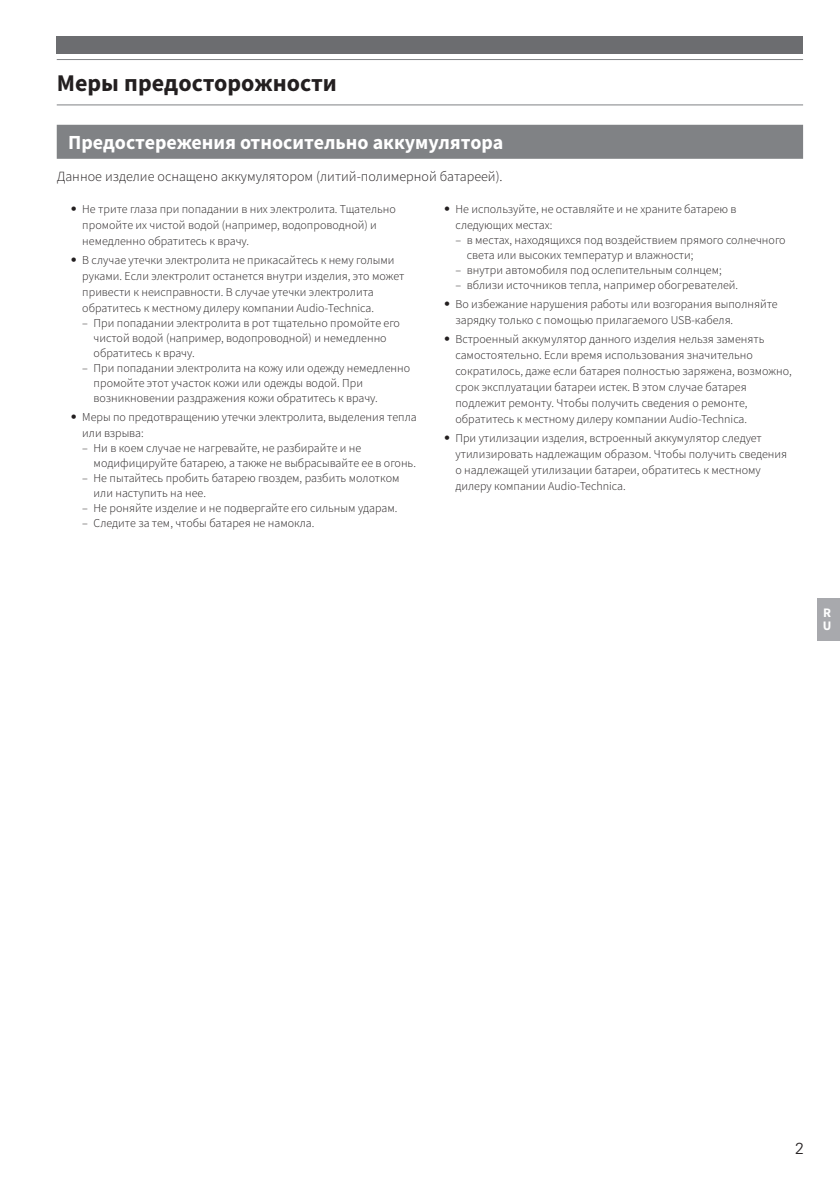
<style>
.page{position:relative;width:840px;height:1191px;background:#fff}
.page>*{position:absolute;margin:0;border:0;box-sizing:border-box;transform-origin:0 0}
.t1{font:700 24px "Source Sans Pro";color:#231f20}
.t2{font:700 20px "Source Sans Pro";color:#fff}
.t3{font:300 16px "Univers LT Std";color:#231f20}
.t4{font:300 14px "Source Sans Pro";color:#231f20}
.t5{font:700 13px/13px "Source Sans Pro";color:#fff}
.t6{font:300 12px/16px "Source Sans Pro";color:#231f20}
.s1{font-family:"Univers LT Std"}
</style>
<div class="page">
<hr style="left:57px;top:104px;width:745px;height:1px;background:#808285">
<hr style="left:57px;top:59px;width:745px;height:1px;background:#808285">
<div style="left:57px;top:37px;width:745px;height:17px;background:#6c6d70"></div>
<div style="left:816px;top:598px;width:23px;height:43px;background:#a8a9ad"></div>
<div style="left:57px;top:125px;width:745px;height:34px;background:#808285"></div>
<h1 class="t1" style="left:57px;top:67px;width:281px">Меры предосторожности</h1>
<h2 class="t2" style="left:68px;top:129px;width:436px">Предостережения относительно аккумулятора</h2>
<p class="t4" style="left:57px;top:168px;width:447px">Данное изделие оснащено аккумулятором (литий-полимерной батареей).</p>
<p class="t6" style="left:82px;top:201px;width:315px;text-indent:-11px"><span class="s1">•</span> Не трите глаза при попадании в них электролита. Тщательно промойте их чистой водой (например, водопроводной) и немедленно обратитесь к врачу.</p>
<p class="t6" style="left:82px;top:252px;width:323px;text-indent:-11px"><span class="s1">•</span> В случае утечки электролита не прикасайтесь к нему голыми руками. Если электролит останется внутри изделия, это может привести к неисправности. В случае утечки электролита обратитесь к местному дилеру компании Audio-Technica.</p>
<p class="t6" style="left:94px;top:315px;width:308px;line-height:15px;text-indent:-11px">– При попадании электролита в рот тщательно промойте его чистой водой (например, водопроводной) и немедленно обратитесь к врачу.</p>
<p class="t6" style="left:94px;top:360px;width:318px;line-height:15px;text-indent:-11px">– При попадании электролита на кожу или одежду немедленно промойте этот участок кожи или одежды водой. При возникновении раздражения кожи обратитесь к врачу.</p>
<p class="t6" style="left:82px;top:409px;width:336px;text-indent:-11px"><span class="s1">•</span> Меры по предотвращению утечки электролита, выделения тепла или взрыва:</p>
<p class="t6" style="left:94px;top:440px;width:323px;line-height:15px;text-indent:-11px">– Ни в коем случае не нагревайте, не разбирайте и не модифицируйте батарею, а также не выбрасывайте ее в огонь.</p>
<p class="t6" style="left:94px;top:470px;width:307px;line-height:15px;text-indent:-11px">– Не пытайтесь пробить батарею гвоздем, разбить молотком или наступить на нее.</p>
<p class="t6" style="left:82px;top:500px;width:316px">– Не роняйте изделие и не подвергайте его сильным ударам.</p>
<p class="t6" style="left:82px;top:515px;width:233px">– Следите за тем, чтобы батарея не намокла.</p>
<p class="t6" style="left:455px;top:201px;width:282px;text-indent:-11px"><span class="s1">•</span> Не используйте, не оставляйте и не храните батарею в следующих местах:</p>
<p class="t6" style="left:466px;top:232px;width:320px;line-height:15px;text-indent:-11px">– в местах, находящихся под воздействием прямого солнечного света или высоких температур и влажности;</p>
<p class="t6" style="left:455px;top:262px;width:268px">– внутри автомобиля под ослепительным солнцем;</p>
<p class="t6" style="left:455px;top:277px;width:284px">– вблизи источников тепла, например обогревателей.</p>
<p class="t6" style="left:455px;top:296px;width:323px;text-indent:-11px"><span class="s1">•</span> Во избежание нарушения работы или возгорания выполняйте зарядку только с помощью прилагаемого USB-кабеля.</p>
<p class="t6" style="left:455px;top:331px;width:337px;text-indent:-11px"><span class="s1">•</span> Встроенный аккумулятор данного изделия нельзя заменять самостоятельно. Если время использования значительно сократилось, даже если батарея полностью заряжена, возможно, срок эксплуатации батареи истек. В этом случае батарея подлежит ремонту. Чтобы получить сведения о ремонте, обратитесь к местному дилеру компании Audio‑Technica.</p>
<p class="t6" style="left:455px;top:429px;width:333px;text-indent:-11px"><span class="s1">•</span> При утилизации изделия, встроенный аккумулятор следует утилизировать надлежащим образом. Чтобы получить сведения о надлежащей утилизации батареи, обратитесь к местному дилеру компании Audio-Technica.</p>
<p class="t5" style="left:822px;top:606px;width:10px">R<br>U</p>
<h3 class="t3" style="left:794px;top:1138px;width:10px">2</h3>
</div>
